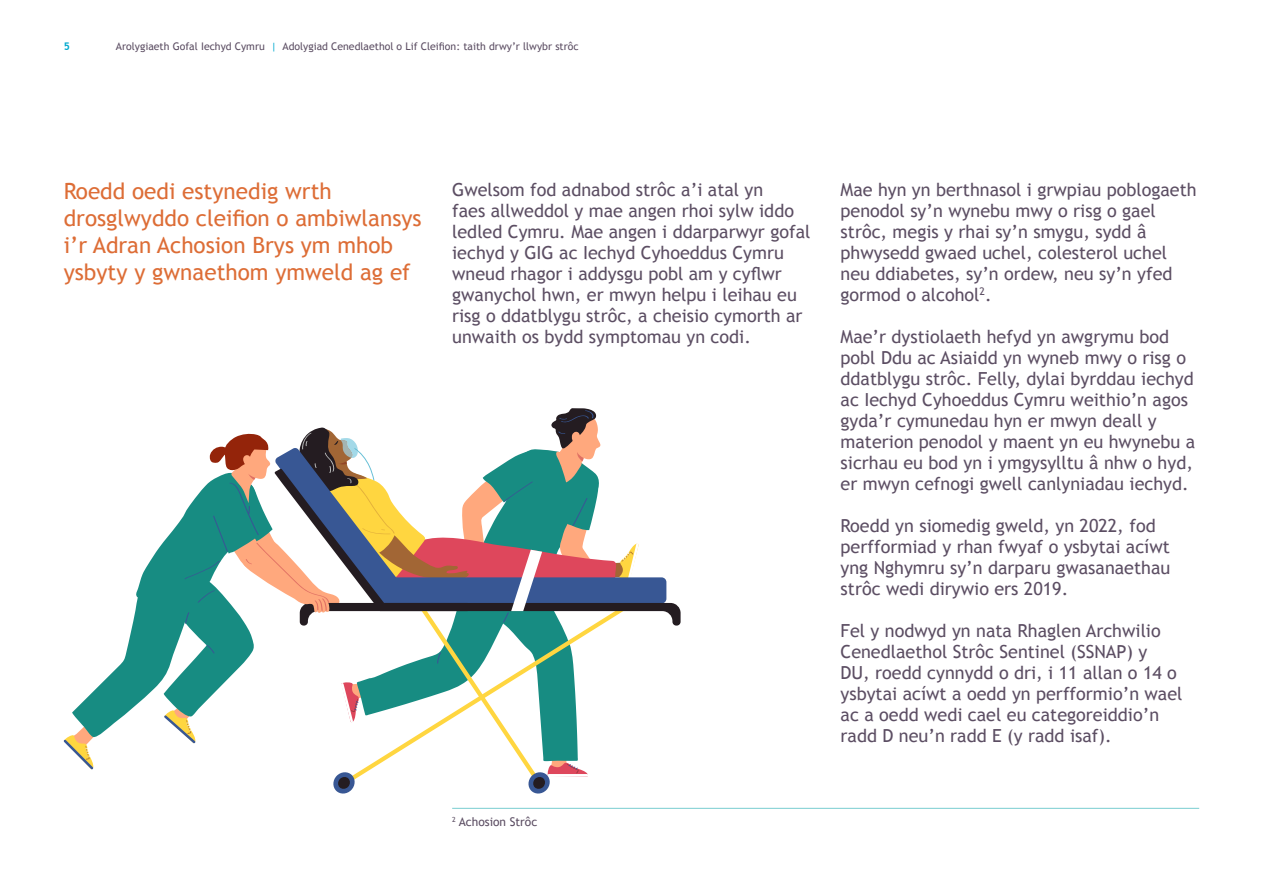
<style>
.page{position:relative;width:1263px;height:893px;background:#fff}
.page>*{position:absolute;margin:0;border:0;box-sizing:border-box;transform-origin:0 0}
.t1{font:22.5px/27px "Trebuchet MS";color:#dd6d36}
.t2{font:18px/21px "Trebuchet MS";color:#5c4e63}
.t3{font:12px "Trebuchet MS";color:#5c4e63}
.t4{font:10.5px "Trebuchet MS";color:#5c4e63}
.t5{font:700 10.5px "Trebuchet MS";color:#00a9ce}
.s1{color:#00a9ce}
</style>
<div class="page">
<hr style="left:452px;top:808px;width:747px;height:1px;background:#78cdd1">
<svg style="left:639px;top:577px;width:42px;height:49px"></svg>
<svg style="left:64px;top:408px;width:575px;height:386px"></svg>
<p class="t5" style="left:64px;top:40px;width:8px">5</p>
<p class="t4" style="left:116px;top:40px;width:464px">Arolygiaeth Gofal Iechyd Cymru <span class="s1">|</span> Adolygiad Cenedlaethol o Lif Cleifion: taith drwy’r llwybr strôc</p>
<p class="t1" style="left:64px;top:178px;width:359px">Roedd oedi estynedig wrth drosglwyddo cleifion o ambiwlansys i’r Adran Achosion Brys ym mhob ysbyty y gwnaethom ymweld ag ef</p>
<p class="t2" style="left:452px;top:179px;width:360px">Gwelsom fod adnabod strôc a’i atal yn<br>faes allweddol y mae angen rhoi sylw iddo ledled Cymru. Mae angen i ddarparwyr gofal iechyd y GIG ac Iechyd Cyhoeddus Cymru wneud rhagor i addysgu pobl am y cyflwr gwanychol hwn, er mwyn helpu i leihau eu risg o ddatblygu strôc, a cheisio cymorth ar unwaith os bydd symptomau yn codi.</p>
<p class="t2" style="left:840px;top:180px;width:358px">Mae hyn yn berthnasol i grwpiau poblogaeth penodol sy’n wynebu mwy o risg o gael strôc, megis y rhai sy’n smygu, sydd â phwysedd gwaed uchel, colesterol uchel neu ddiabetes, sy’n ordew, neu sy’n yfed gormod o alcohol<sup>2</sup>.</p>
<p class="t2" style="left:840px;top:326px;width:356px">Mae’r dystiolaeth hefyd yn awgrymu bod pobl Ddu ac Asiaidd yn wyneb mwy o risg o ddatblygu strôc. Felly, dylai byrddau iechyd ac Iechyd Cyhoeddus Cymru weithio’n agos gyda’r cymunedau hyn er mwyn deall y materion penodol y maent yn eu hwynebu a sicrhau eu bod yn i ymgysylltu â nhw o hyd, er mwyn cefnogi gwell canlyniadau iechyd.</p>
<p class="t2" style="left:840px;top:516px;width:331px">Roedd yn siomedig gweld, yn 2022, fod perfformiad y rhan fwyaf o ysbytai acíwt yng Nghymru sy’n darparu gwasanaethau strôc wedi dirywio ers 2019.</p>
<p class="t2" style="left:840px;top:621px;width:343px">Fel y nodwyd yn nata Rhaglen Archwilio Cenedlaethol Strôc Sentinel (SSNAP) y<br>DU, roedd cynnydd o dri, i 11 allan o 14 o ysbytai acíwt a oedd yn perfformio’n wael ac a oedd wedi cael eu categoreiddio’n radd D neu’n radd E (y radd isaf).</p>
<p class="t3" style="left:452px;top:814px;width:87px"><sup>2</sup> Achosion Strôc</p>
</div>
